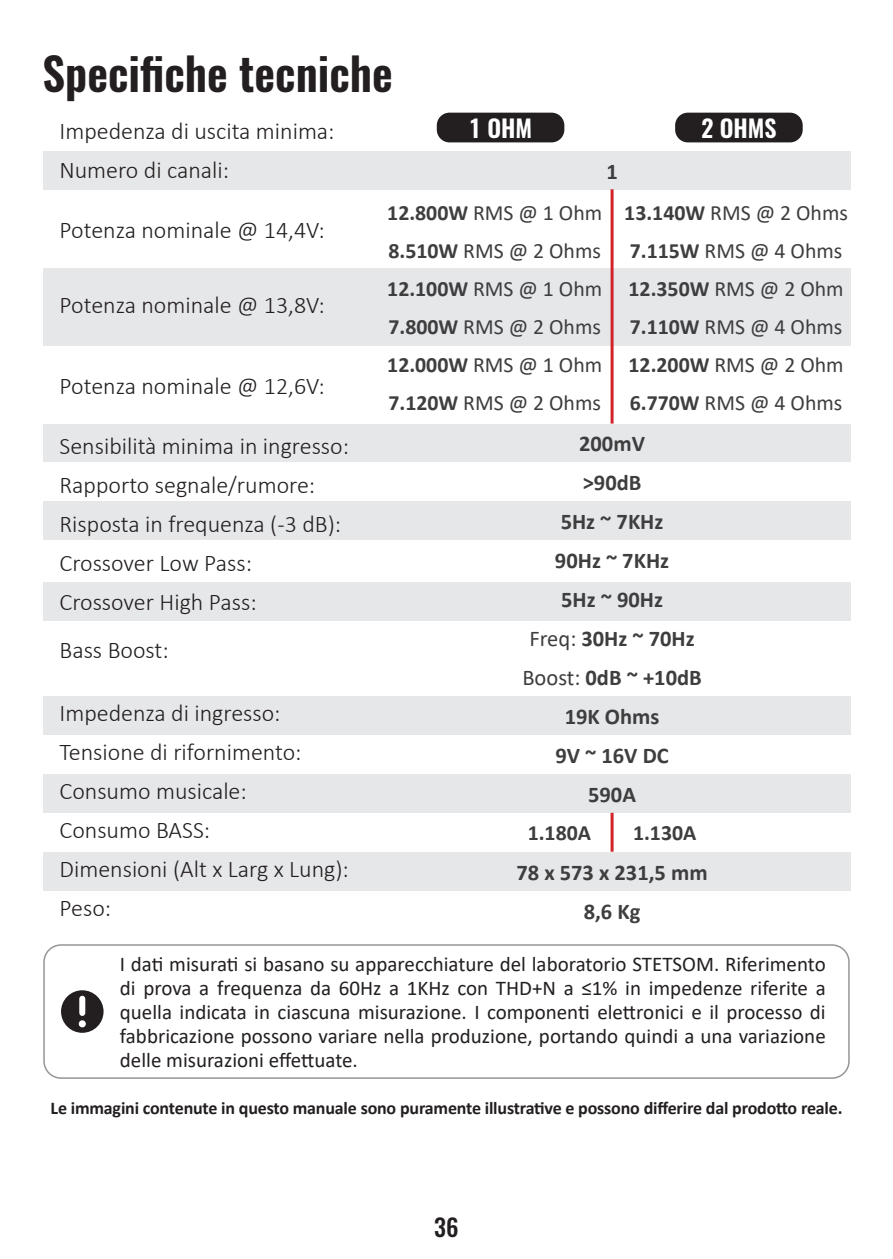
<style>
.page{position:relative;width:893px;height:1259px;background:#fff}
.page>*{position:absolute;margin:0;border:0;box-sizing:border-box;transform-origin:0 0}
.t1{font:600 45px "Oswald";color:#231f20}
.t2{font:300 24px "Calibri";color:#231f20}
.t3{font:600 24px "Oswald";color:#fff}
.t4{font:500 24px "Oswald";color:#231f20}
.t5{font:700 22.5px "Calibri";color:#3e3e3f}
.t6{font:21.9px "Calibri";color:#3e3e3f}
.t7{font:700 21.9px "Calibri";color:#3e3e3f}
.t8{font:21px/24px "Calibri";color:#231f20;text-align:justify}
.t9{font:700 18px "Calibri";letter-spacing:-.01em;color:#231f20}
.s1{font-weight:700}
.s2{font-weight:400}
</style>
<div class="page">
<div style="left:43px;top:851px;width:807px;height:39px;background:#e6e7e9"></div>
<div style="left:43px;top:423px;width:807px;height:39px;background:#e6e7e9"></div>
<div style="left:43px;top:774px;width:807px;height:39px;background:#e6e7e9"></div>
<div style="left:43px;top:268px;width:807px;height:78px;background:#e6e7e9"></div>
<div style="left:43px;top:151px;width:807px;height:39px;background:#e6e7e9"></div>
<div style="left:43px;top:696px;width:807px;height:39px;background:#e6e7e9"></div>
<div style="left:43px;top:501px;width:807px;height:39px;background:#e6e7e9"></div>
<div style="left:43px;top:582px;width:807px;height:39px;background:#e6e7e9"></div>
<div style="left:43px;top:944px;width:807px;height:135px;border:2px solid #939598;border-radius:17px"></div>
<div style="left:61px;top:990px;width:43px;height:42px;background:#231f20;border-radius:50%"></div>
<div style="left:79px;top:998px;width:6px;height:15px;background:#fff"></div>
<div style="left:79px;top:1020px;width:7px;height:7px;background:#fff;border-radius:50%"></div>
<div style="left:437px;top:113px;width:127px;height:29px;background:#231f20;border-radius:13px"></div>
<div style="left:675px;top:113px;width:128px;height:29px;background:#231f20;border-radius:13px"></div>
<hr style="left:611px;top:189px;width:3px;height:234px;background:#d1232a">
<hr style="left:611px;top:813px;width:3px;height:38px;background:#d1232a">
<p class="t1" style="left:43px;top:42px;width:352px">Specifiche tecniche</p>
<p class="t2" style="left:60px;top:116px;width:277px">Impedenza di uscita minima:</p>
<p class="t2" style="left:60px;top:155px;width:171px">Numero di canali:</p>
<p class="t3" style="left:469px;top:111px;width:65px">1 OHM</p>
<p class="t3" style="left:701px;top:111px;width:77px">2 OHMS</p>
<p class="t5" style="left:606px;top:155px;width:13px">1</p>
<p class="t6" style="left:387px;top:198px;width:216px"><span class="s1">12.800W</span> RMS @ 1 Ohm</p>
<p class="t6" style="left:388px;top:236px;width:214px"><span class="s1">8.510W</span> RMS @ 2 Ohms</p>
<p class="t6" style="left:387px;top:274px;width:216px"><span class="s1">12.100W</span> RMS @ 1 Ohm</p>
<p class="t6" style="left:388px;top:311px;width:214px"><span class="s1">7.800W</span> RMS @ 2 Ohms</p>
<p class="t6" style="left:387px;top:349px;width:216px"><span class="s1">12.000W</span> RMS @ 1 Ohm</p>
<p class="t6" style="left:388px;top:387px;width:214px"><span class="s1">7.120W</span> RMS @ 2 Ohms</p>
<p class="t6" style="left:624px;top:198px;width:225px"><span class="s1">13.140W</span> RMS @ 2 Ohms</p>
<p class="t6" style="left:630px;top:236px;width:214px"><span class="s1">7.115W</span> RMS @ 4 Ohms</p>
<p class="t6" style="left:629px;top:274px;width:217px"><span class="s1">12.350W</span> RMS @ 2 Ohm</p>
<p class="t6" style="left:630px;top:311px;width:214px"><span class="s1">7.110W</span> RMS @ 4 Ohms</p>
<p class="t6" style="left:629px;top:349px;width:217px"><span class="s1">12.200W</span> RMS @ 2 Ohm</p>
<p class="t6" style="left:630px;top:387px;width:214px"><span class="s1">6.770W</span> RMS @ 4 Ohms</p>
<p class="t2" style="left:60px;top:215px;width:267px">Potenza nominale @ 14,4V:</p>
<p class="t2" style="left:60px;top:290px;width:267px">Potenza nominale @ 13,8V:</p>
<p class="t2" style="left:60px;top:371px;width:267px">Potenza nominale @ 12,6V:</p>
<p class="t2" style="left:60px;top:431px;width:291px">Sensibilità minima in ingresso:</p>
<p class="t2" style="left:60px;top:470px;width:257px">Rapporto segnale/rumore:</p>
<p class="t2" style="left:60px;top:509px;width:283px">Risposta in frequenza (-3 dB):</p>
<p class="t2" style="left:60px;top:548px;width:194px">Crossover Low Pass:</p>
<p class="t2" style="left:60px;top:587px;width:199px">Crossover High Pass:</p>
<p class="t2" style="left:60px;top:635px;width:111px">Bass Boost:</p>
<p class="t5" style="left:579px;top:427px;width:67px">200mV</p>
<p class="t5" style="left:583px;top:466px;width:60px">&gt;90dB</p>
<p class="t5" style="left:561px;top:505px;width:104px">5Hz ~ 7KHz</p>
<p class="t5" style="left:555px;top:544px;width:116px">90Hz ~ 7KHz</p>
<p class="t5" style="left:561px;top:583px;width:103px">5Hz ~ 90Hz</p>
<p class="t5" style="left:529px;top:622px;width:167px"><span class="s2">Freq:</span> 30Hz ~ 70Hz</p>
<p class="t5" style="left:522px;top:661px;width:181px"><span class="s2">Boost:</span> 0dB ~ +10dB</p>
<p class="t5" style="left:565px;top:700px;width:96px">19K Ohms</p>
<p class="t5" style="left:555px;top:739px;width:115px">9V ~ 16V DC</p>
<p class="t5" style="left:588px;top:778px;width:49px">590A</p>
<p class="t2" style="left:60px;top:698px;width:223px">Impedenza di ingresso:</p>
<p class="t2" style="left:60px;top:737px;width:244px">Tensione di rifornimento:</p>
<p class="t2" style="left:60px;top:776px;width:189px">Consumo musicale:</p>
<p class="t2" style="left:60px;top:815px;width:152px">Consumo BASS:</p>
<p class="t2" style="left:60px;top:854px;width:291px">Dimensioni (Alt x Larg x Lung):</p>
<p class="t2" style="left:60px;top:893px;width:53px">Peso:</p>
<p class="t7" style="left:528px;top:817px;width:65px">1.180A</p>
<p class="t7" style="left:633px;top:817px;width:65px">1.130A</p>
<p class="t5" style="left:516px;top:856px;width:193px">78 x 573 x 231,5 mm</p>
<p class="t5" style="left:584px;top:895px;width:58px">8,6 Kg</p>
<p class="t8" style="left:120px;top:952px;width:707px">I dati misurati si basano su apparecchiature del laboratorio STETSOM. Riferimento di prova a frequenza da 60Hz a 1KHz con THD+N a ≤1% in impedenze riferite a quella indicata in ciascuna misurazione. I componenti elettronici e il processo di fabbricazione possono variare nella produzione, portando quindi a una variazione delle misurazioni effettuate.</p>
<p class="t9" style="left:51px;top:1095px;width:793px">Le immagini contenute in questo manuale sono puramente illustrative e possono differire dal prodotto reale.</p>
<p class="t4" style="left:434px;top:1214px;width:26px">36</p>
</div>
